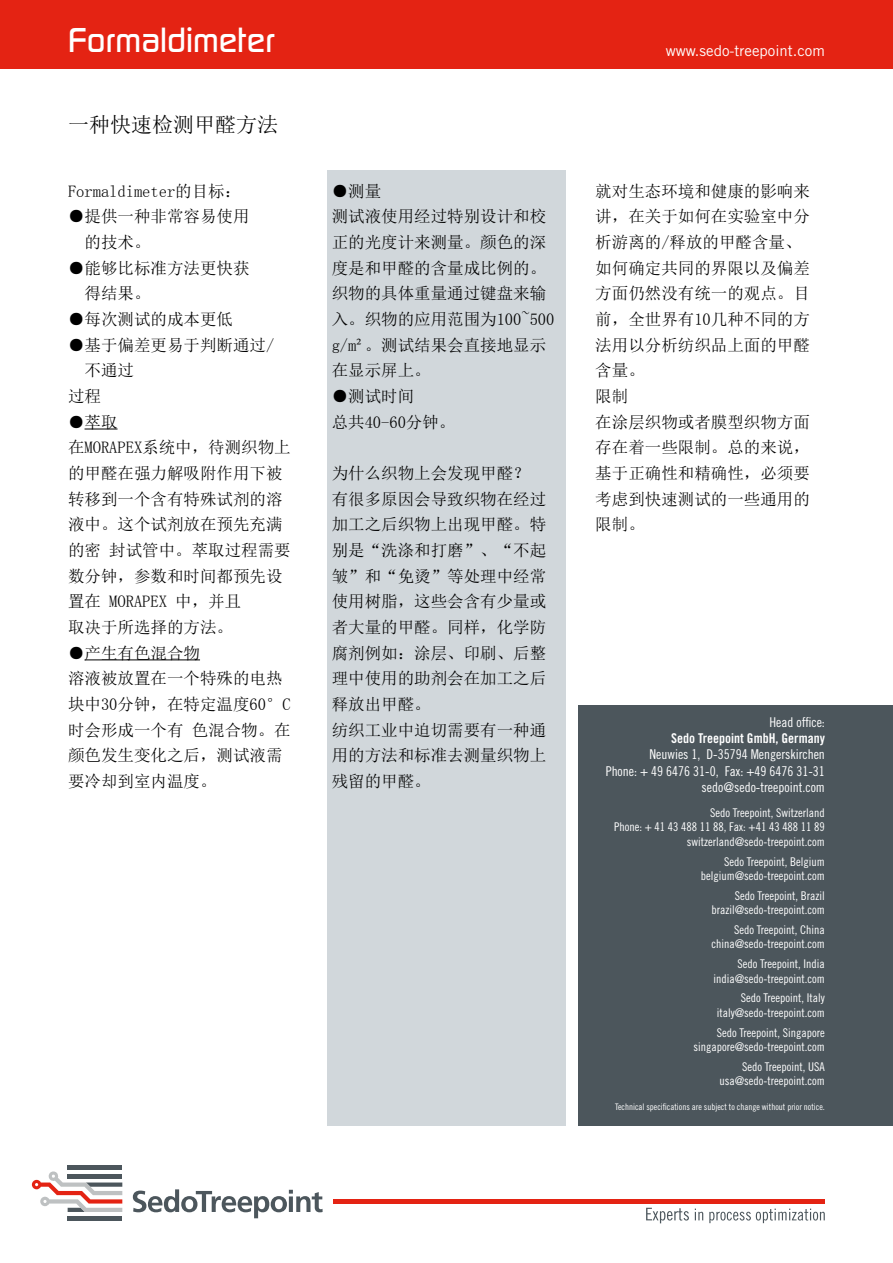
<style>
.page{position:relative;width:893px;height:1263px;background:#fff}
.page>*{position:absolute;margin:0;border:0;box-sizing:border-box;transform-origin:0 0}
.t1{font:500 36px "Digital Sans EF";color:#fff}
.t2{font:21px "Sim Sun";color:#000}
.t3{font:16.5px/25.7px "Sim Sun";color:#000}
.t4{font:15px "Trade Gothic LT Std";color:#fff}
.t5{font:13.5px/16.2px "Trade Gothic LT Std Cn 18";color:#fff;text-align:right}
.t6{font:13.5px "Trade Gothic LT Std Bd Cn 20";color:#fff}
.t7{font:12px/14.4px "Trade Gothic LT Std Cn 18";color:#fff;text-align:right}
.t8{font:9px "Trade Gothic LT Std Cn 18";color:#fff}
</style>
<div class="page">
<div style="left:0;top:0;width:893px;height:68px;background:#e42313"></div>
<div style="left:327px;top:170px;width:239px;height:956px;background:#d1d7db"></div>
<div style="left:578px;top:705px;width:315px;height:421px;background:#4c565c"></div>
<hr style="left:68px;top:1216px;width:54px;height:4px;background:#4c565c">
<hr style="left:68px;top:1166px;width:54px;height:4px;background:#4c565c">
<hr style="left:333px;top:1199px;width:492px;height:4px;background:#e42313">
<svg style="left:32px;top:1171px;width:90px;height:41px"></svg>
<svg style="left:133px;top:1189px;width:190px;height:29px"></svg>
<svg style="left:646px;top:1208px;width:43px;height:15px"></svg>
<svg style="left:695px;top:1208px;width:8px;height:12px"></svg>
<svg style="left:709px;top:1208px;width:116px;height:15px"></svg>
<hr style="left:85px;top:429px;width:33px;height:1px;background:#000">
<hr style="left:85px;top:659px;width:115px;height:1px;background:#000">
<h1 class="t1" style="left:68px;top:19px;width:208px">Formaldimeter</h1>
<p class="t2" style="left:68px;top:113px;width:212px">一种快速检测甲醛方法</p>
<p class="t3" style="left:68px;top:178px;width:175px">Formaldimeter的目标：</p>
<p class="t3" style="left:85px;top:204px;width:167px;text-indent:-16px">●提供一种非常容易使用的技术。</p>
<p class="t3" style="left:85px;top:255px;width:167px;text-indent:-16px">●能够比标准方法更快获得结果。</p>
<p class="t3" style="left:68px;top:306px;width:167px">●每次测试的成本更低</p>
<p class="t3" style="left:68px;top:332px;width:208px">●基于偏差更易于判断通过/</p>
<p class="t3" style="left:85px;top:358px;width:51px">不通过</p>
<p class="t3" style="left:68px;top:383px;width:34px">过程</p>
<p class="t3" style="left:68px;top:409px;width:224px">●萃取<br>在MORAPEX系统中，待测织物上的甲醛在强力解吸附作用下被转移到一个含有特殊试剂的溶液中。这个试剂放在预先充满的密 封试管中。萃取过程需要数分钟，参数和时间都预先设置在 MORAPEX 中，并且<br>取决于所选择的方法。</p>
<p class="t3" style="left:68px;top:640px;width:224px">●产生有色混合物<br>溶液被放置在一个特殊的电热块中30分钟，在特定温度60°C时会形成一个有 色混合物。在颜色发生变化之后，测试液需要冷却到室内温度。</p>
<p class="t3" style="left:332px;top:178px;width:224px">●测量<br>测试液使用经过特别设计和校正的光度计来测量。颜色的深度是和甲醛的含量成比例的。织物的具体重量通过键盘来输入。织物的应用范围为100~500 g/m²。测试结果会直接地显示在显示屏上。</p>
<p class="t3" style="left:332px;top:383px;width:125px">●测试时间<br>总共40-60分钟。</p>
<p class="t3" style="left:332px;top:460px;width:216px">为什么织物上会发现甲醛？有很多原因会导致织物在经过加工之后织物上出现甲醛。特别是“洗涤和打磨”、“不起皱”和“免烫”等处理中经常使用树脂，这些会含有少量或者大量的甲醛。同样，化学防腐剂例如：涂层、印刷、后整理中使用的助剂会在加工之后释放出甲醛。<br>纺织工业中迫切需要有一种通用的方法和标准去测量织物上残留的甲醛。</p>
<p class="t4" style="left:666px;top:42px;width:161px">www.sedo-treepoint.com</p>
<p class="t3" style="left:595px;top:178px;width:216px">就对生态环境和健康的影响来讲，在关于如何在实验室中分析游离的/释放的甲醛含量、如何确定共同的界限以及偏差方面仍然没有统一的观点。目前，全世界有10几种不同的方法用以分析纺织品上面的甲醛含量。<br>限制<br>在涂层织物或者膜型织物方面存在着一些限制。总的来说，基于正确性和精确性，必须要考虑到快速测试的一些通用的限制。</p>
<p class="t5" style="left:769px;top:714px;width:57px">Head office:</p>
<p class="t6" style="left:671px;top:730px;width:155px">Sedo Treepoint GmbH, Germany</p>
<p class="t5" style="left:606px;top:746px;width:221px">Neuwies 1, D-35794 Mengerskirchen<br>Phone: + 49 6476 31-0, Fax: +49 6476 31-31 sedo@sedo-treepoint.com</p>
<p class="t7" style="left:614px;top:805px;width:212px">Sedo Treepoint, Switzerland<br>Phone: + 41 43 488 11 88, Fax: +41 43 488 11 89 switzerland@sedo-treepoint.com</p>
<p class="t7" style="left:701px;top:854px;width:126px">Sedo Treepoint, Belgium belgium@sedo-treepoint.com</p>
<p class="t7" style="left:711px;top:888px;width:115px">Sedo Treepoint, Brazil brazil@sedo-treepoint.com</p>
<p class="t7" style="left:711px;top:922px;width:115px">Sedo Treepoint, China china@sedo-treepoint.com</p>
<p class="t7" style="left:713px;top:956px;width:113px">Sedo Treepoint, India india@sedo-treepoint.com</p>
<p class="t7" style="left:717px;top:991px;width:110px">Sedo Treepoint, Italy italy@sedo-treepoint.com</p>
<p class="t7" style="left:693px;top:1025px;width:133px">Sedo Treepoint, Singapore singapore@sedo-treepoint.com</p>
<p class="t7" style="left:719px;top:1059px;width:107px">Sedo Treepoint, USA usa@sedo-treepoint.com</p>
<p class="t8" style="left:615px;top:1102px;width:211px">Technical specifications are subject to change without prior notice.</p>
</div>
